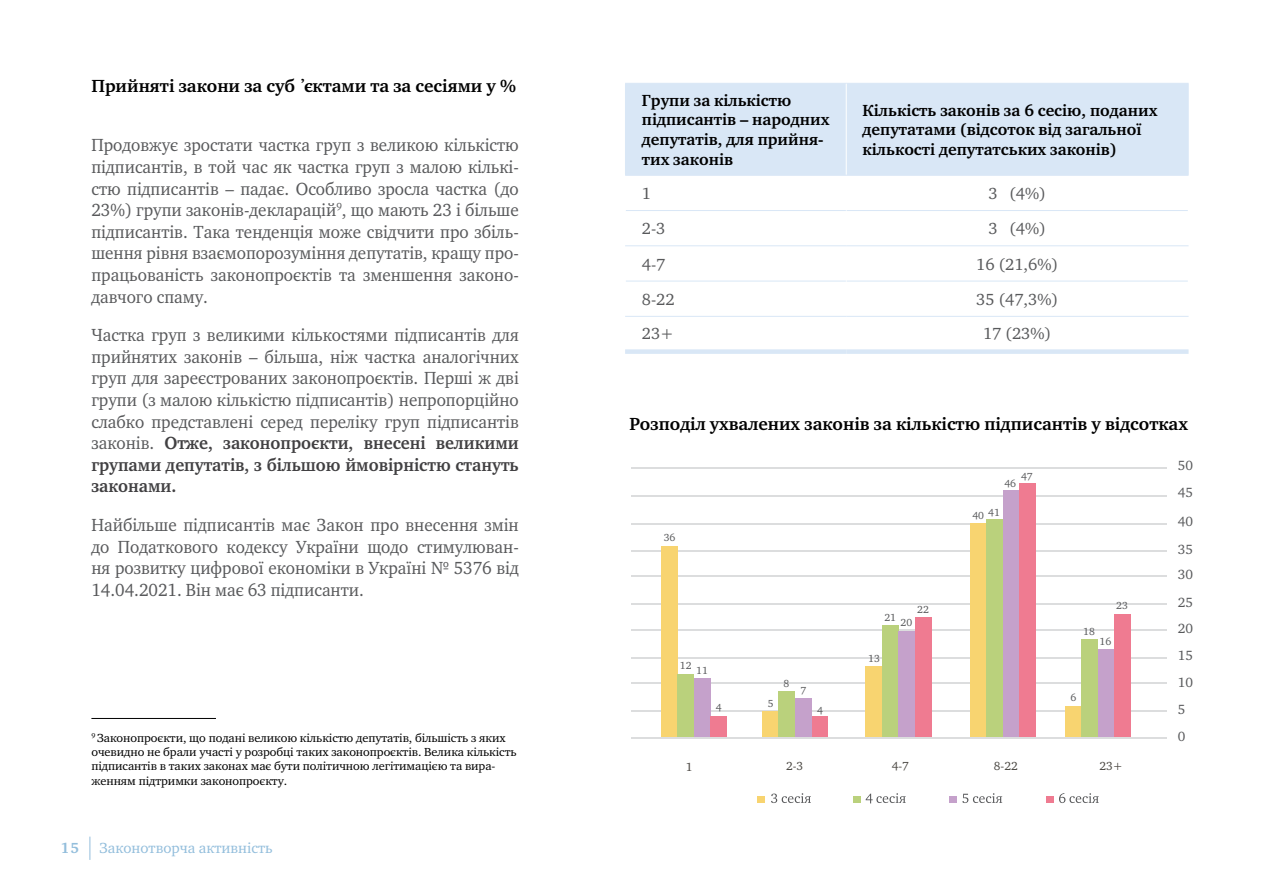
<style>
.page{position:relative;width:1263px;height:893px;background:#fff}
.page>*{position:absolute;margin:0;border:0;box-sizing:border-box;transform-origin:0 0}
.t1{font:18px/21.6px "Charter ITC";color:#58595b;text-align:justify;scale:.95 1}
.t2{font:700 18px "Charter ITC";color:#000}
.t3{font:700 16.5px/19.8px "Charter ITC";color:#000}
.t4{font:16.5px "Charter ITC";color:#58595b}
.t5{font:15px "Charter ITC";color:#93bedc}
.t6{font:700 15px "Charter ITC";color:#93bedc}
.t7{font:13.65px "Charter ITC";color:#58595b}
.t8{font:12px/14.4px "Charter ITC";letter-spacing:-.005em;color:#000}
.t9{font:12px "Charter ITC";color:#4a4742}
.t10{font:10.5px "Charter ITC";color:#58595b}
.s1{font-weight:700;color:#414042}
</style>
<div class="page">
<svg style="left:90px;top:837px;width:1px;height:23px"></svg>
<div style="left:626px;top:84px;width:562px;height:91px;background:#d9e7f6"></div>
<hr style="left:625px;top:83px;width:221px;height:1px;background:#d9e7f6">
<hr style="left:625px;top:84px;width:1px;height:91px;background:#d9e7f6">
<hr style="left:846px;top:83px;width:342px;height:1px;background:#d9e7f6">
<hr style="left:1188px;top:84px;width:1px;height:91px;background:#d9e7f6">
<hr style="left:846px;top:84px;width:1px;height:91px;background:#fff">
<hr style="left:625px;top:175px;width:221px;height:1px;background:#d9e7f6">
<hr style="left:626px;top:210px;width:220px;height:1px;background:#d9e7f6">
<hr style="left:625px;top:316px;width:221px;height:1px;background:#d9e7f6">
<hr style="left:846px;top:175px;width:342px;height:1px;background:#d9e7f6">
<hr style="left:847px;top:210px;width:341px;height:1px;background:#d9e7f6">
<hr style="left:846px;top:316px;width:342px;height:1px;background:#d9e7f6">
<hr style="left:625px;top:245px;width:221px;height:1px;background:#d9e7f6">
<hr style="left:626px;top:281px;width:220px;height:1px;background:#d9e7f6">
<hr style="left:846px;top:245px;width:342px;height:1px;background:#d9e7f6">
<hr style="left:847px;top:281px;width:341px;height:1px;background:#d9e7f6">
<div style="left:625px;top:349px;width:221px;height:5px;background:#d9e7f6"></div>
<div style="left:846px;top:349px;width:342px;height:5px;background:#d9e7f6"></div>
<div style="left:757px;top:796px;width:7px;height:6px;background:#f8d470"></div>
<svg style="left:771px;top:793px;width:40px;height:10px"></svg>
<div style="left:853px;top:796px;width:7px;height:6px;background:#bad17c"></div>
<svg style="left:866px;top:793px;width:40px;height:10px"></svg>
<div style="left:950px;top:796px;width:7px;height:6px;background:#c5a1cb"></div>
<svg style="left:962px;top:793px;width:40px;height:10px"></svg>
<div style="left:1046px;top:796px;width:7px;height:6px;background:#ef7b91"></div>
<svg style="left:1059px;top:793px;width:40px;height:10px"></svg>
<hr style="left:631px;top:710px;width:536px;height:1px;background:#dcddde">
<hr style="left:631px;top:683px;width:536px;height:1px;background:#dcddde">
<hr style="left:631px;top:657px;width:536px;height:2px;background:#dcddde">
<hr style="left:631px;top:630px;width:536px;height:1px;background:#dcddde">
<hr style="left:631px;top:603px;width:536px;height:2px;background:#dcddde">
<hr style="left:631px;top:576px;width:536px;height:1px;background:#dcddde">
<hr style="left:631px;top:551px;width:536px;height:1px;background:#dcddde">
<hr style="left:631px;top:523px;width:536px;height:1px;background:#dcddde">
<hr style="left:631px;top:495px;width:536px;height:1px;background:#dcddde">
<hr style="left:631px;top:468px;width:536px;height:1px;background:#dcddde">
<div style="left:1065px;top:706px;width:16px;height:32px;background:#f8d470"></div>
<div style="left:1081px;top:639px;width:17px;height:99px;background:#bad17c"></div>
<div style="left:1098px;top:649px;width:16px;height:89px;background:#c5a1cb"></div>
<div style="left:970px;top:523px;width:16px;height:215px;background:#f8d470"></div>
<div style="left:986px;top:519px;width:17px;height:219px;background:#bad17c"></div>
<div style="left:1003px;top:490px;width:16px;height:248px;background:#c5a1cb"></div>
<div style="left:866px;top:666px;width:16px;height:72px;background:#f8d470"></div>
<div style="left:882px;top:625px;width:16px;height:113px;background:#bad17c"></div>
<div style="left:898px;top:631px;width:17px;height:107px;background:#c5a1cb"></div>
<div style="left:661px;top:546px;width:16px;height:192px;background:#f8d470"></div>
<div style="left:677px;top:674px;width:17px;height:64px;background:#bad17c"></div>
<div style="left:694px;top:678px;width:16px;height:60px;background:#c5a1cb"></div>
<div style="left:710px;top:716px;width:17px;height:22px;background:#ef7b91"></div>
<div style="left:811px;top:716px;width:17px;height:22px;background:#ef7b91"></div>
<div style="left:915px;top:617px;width:16px;height:121px;background:#ef7b91"></div>
<div style="left:1019px;top:483px;width:17px;height:255px;background:#ef7b91"></div>
<div style="left:1114px;top:614px;width:17px;height:124px;background:#ef7b91"></div>
<div style="left:762px;top:711px;width:16px;height:27px;background:#f8d470"></div>
<div style="left:778px;top:691px;width:17px;height:47px;background:#bad17c"></div>
<div style="left:795px;top:698px;width:16px;height:40px;background:#c5a1cb"></div>
<hr style="left:631px;top:737px;width:536px;height:1px;background:#dcddde">
<hr style="left:91px;top:718px;width:125px;height:1px;background:#000">
<p class="t2" style="left:91px;top:75px;width:426px">Прийняті закони за субʼєктами та за сесіями у %</p>
<p class="t1" style="left:91px;top:134px;width:451px">Продовжує зростати частка груп з великою кількістю підписантів, в той час як частка груп з малою кількі&shy;стю підписантів – падає. Особливо зросла частка (до 23%) групи законів-декларацій<sup>9</sup>, що мають 23 і більше підписантів. Така тенденція може свідчити про збіль&shy;шення рівня взаємопорозуміння депутатів, кращу про&shy;працьованість законопроєктів та зменшення законо&shy;давчого спаму.</p>
<p class="t1" style="left:91px;top:324px;width:451px">Частка груп з великими кількостями підписантів для прийнятих законів – більша, ніж частка аналогічних груп для зареєстрованих законопроєктів. Перші ж дві групи (з малою кількістю підписантів) непропорційно слабко представлені серед переліку груп підписантів законів. <span class="s1">Отже, законопроєкти, внесені великими групами депутатів, з більшою ймовірністю стануть законами.</span></p>
<p class="t1" style="left:91px;top:514px;width:451px">Найбільше підписантів має Закон про внесення змін до Податкового кодексу України щодо стимулюван&shy;ня розвитку цифрової економіки в Україні № 5376 від 14.04.2021. Він має 63 підписанти.</p>
<p class="t8" style="left:91px;top:730px;width:427px"><sup>9</sup> Законопроєкти, що подані великою кількістю депутатів, більшість з яких очевидно не брали участі у розробці таких законопроєктів. Велика кількість підписантів в таких законах має бути політичною легітимацією та вира&shy;женням підтримки законопроєкту.</p>
<p class="t6" style="left:61px;top:839px;width:20px">15</p>
<p class="t5" style="left:99px;top:838px;width:175px">Законотворча активність</p>
<p class="t3" style="left:642px;top:90px;width:189px">Групи за кількістю підписантів – народних депутатів, для прийня&shy;тих законів</p>
<p class="t3" style="left:862px;top:100px;width:296px">Кількість законів за 6 сесію, поданих депутатами (відсоток від загальної кількості депутатських законів)</p>
<p class="t4" style="left:642px;top:183px;width:11px">1</p>
<p class="t4" style="left:988px;top:183px;width:59px">3 (4%)</p>
<p class="t4" style="left:642px;top:218px;width:25px">2-3</p>
<p class="t4" style="left:988px;top:218px;width:59px">3 (4%)</p>
<p class="t4" style="left:642px;top:254px;width:25px">4-7</p>
<p class="t4" style="left:976px;top:254px;width:84px">16 (21,6%)</p>
<p class="t4" style="left:642px;top:289px;width:34px">8-22</p>
<p class="t4" style="left:976px;top:289px;width:84px">35 (47,3%)</p>
<p class="t4" style="left:642px;top:323px;width:34px">23+</p>
<p class="t4" style="left:983px;top:323px;width:70px">17 (23%)</p>
<p class="t2" style="left:629px;top:413px;width:560px">Розподіл ухвалених законів за кількістю підписантів у відсотках</p>
<p class="t10" style="left:1021px;top:470px;width:13px">47</p>
<p class="t10" style="left:1004px;top:477px;width:13px">46</p>
<p class="t10" style="left:664px;top:531px;width:13px">36</p>
<p class="t10" style="left:680px;top:659px;width:13px">12</p>
<p class="t10" style="left:696px;top:663px;width:13px">11</p>
<p class="t10" style="left:716px;top:701px;width:7px">4</p>
<p class="t10" style="left:768px;top:696px;width:7px">5</p>
<p class="t10" style="left:783px;top:677px;width:7px">8</p>
<p class="t10" style="left:800px;top:684px;width:7px">7</p>
<p class="t10" style="left:817px;top:703px;width:7px">4</p>
<p class="t10" style="left:917px;top:603px;width:13px">22</p>
<p class="t10" style="left:884px;top:613px;width:29px">21 20</p>
<p class="t10" style="left:868px;top:652px;width:13px">13</p>
<p class="t10" style="left:972px;top:507px;width:29px">40 41</p>
<p class="t10" style="left:1083px;top:625px;width:13px">18</p>
<p class="t10" style="left:1116px;top:598px;width:13px">23</p>
<p class="t10" style="left:1099px;top:635px;width:13px">16</p>
<p class="t10" style="left:1070px;top:691px;width:7px">6</p>
<p class="t9" style="left:686px;top:759px;width:8px">1</p>
<p class="t9" style="left:786px;top:758px;width:19px">2-3</p>
<p class="t9" style="left:892px;top:758px;width:19px">4-7</p>
<p class="t9" style="left:994px;top:758px;width:25px">8-22</p>
<p class="t9" style="left:1099px;top:758px;width:25px">23+</p>
<p class="t7" style="left:1178px;top:456px;width:17px">50</p>
<p class="t7" style="left:1178px;top:484px;width:17px">45</p>
<p class="t7" style="left:1178px;top:513px;width:17px">40</p>
<p class="t7" style="left:1178px;top:541px;width:17px">35</p>
<p class="t7" style="left:1178px;top:565px;width:17px">30</p>
<p class="t7" style="left:1178px;top:593px;width:17px">25</p>
<p class="t7" style="left:1178px;top:620px;width:17px">20</p>
<p class="t7" style="left:1178px;top:647px;width:17px">15</p>
<p class="t7" style="left:1178px;top:673px;width:17px">10</p>
<p class="t7" style="left:1178px;top:701px;width:9px">5</p>
<p class="t7" style="left:1178px;top:728px;width:9px">0</p>
</div>
